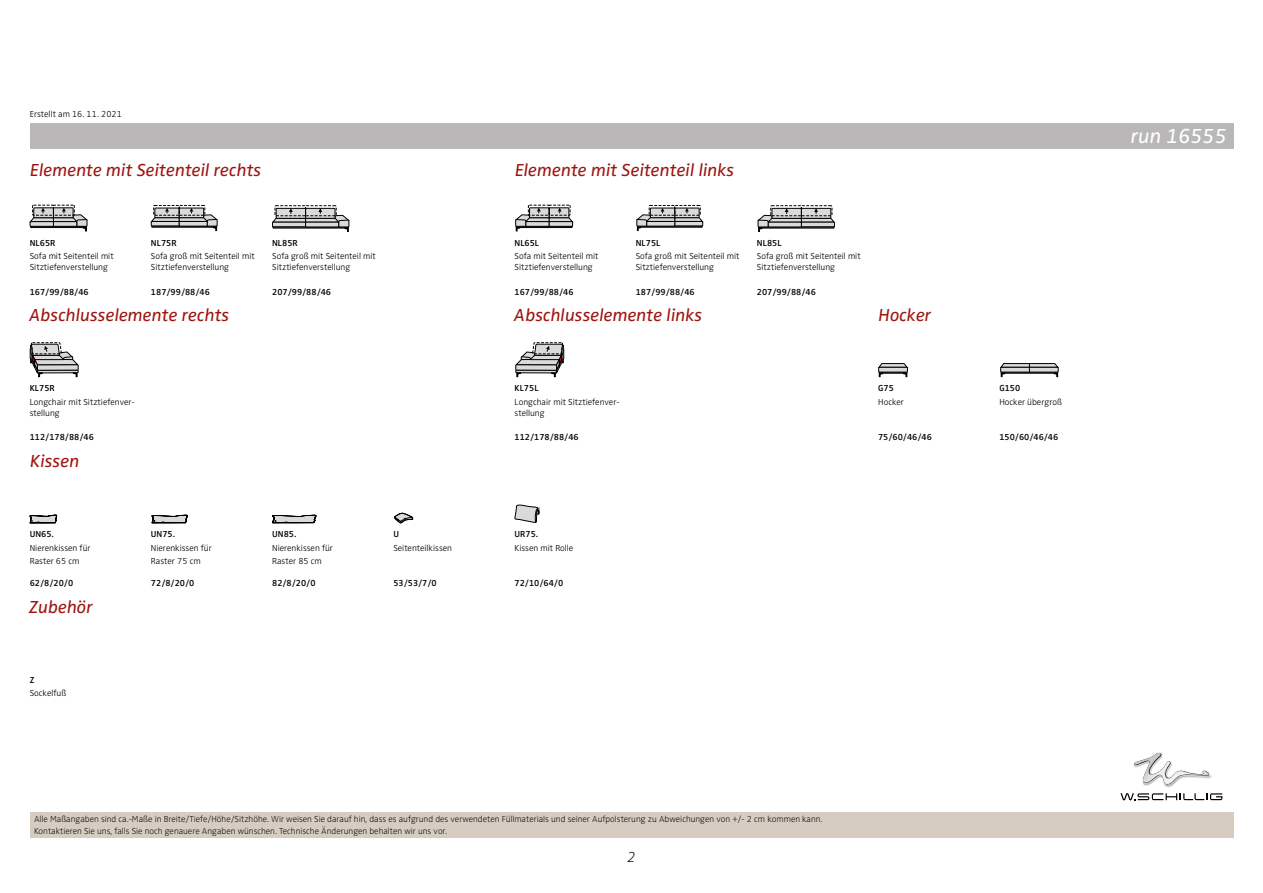
<style>
.page{position:relative;width:1263px;height:893px;background:#fff}
.page>*{position:absolute;margin:0;border:0;box-sizing:border-box;transform-origin:0 0}
.t1{font:italic 21px "Zwo Pro";color:#fff}
.t2{font:italic 18px "Zwo Pro";color:#9e1510}
.t3{font:italic 300 expanded 15px "Zwo Pro";color:#000}
.t4{font:300 9px/10.8px "Zwo Pro";color:#000}
.t5{font:300 expanded 9px/12px "Zwo Pro";color:#000}
.t6{font:600 9px "Zwo Pro";color:#000}
</style>
<div class="page">
<div style="left:30px;top:123px;width:1203px;height:26px;background:#b9b7b7"></div>
<div style="left:30px;top:812px;width:1203px;height:26px;background:#d6ccc1"></div>
<div style="left:32px;top:205px;width:22px;height:10px;border:1px dashed #000"></div>
<div style="left:53px;top:205px;width:21px;height:10px;border:1px dashed #000"></div>
<svg style="left:30px;top:208px;width:57px;height:23px"></svg>
<div style="left:154px;top:205px;width:25px;height:10px;border:1px dashed #000"></div>
<div style="left:179px;top:205px;width:26px;height:10px;border:1px dashed #000"></div>
<svg style="left:151px;top:208px;width:66px;height:23px"></svg>
<div style="left:272px;top:222px;width:34px;height:5px;border:1px solid #000"></div>
<div style="left:275px;top:206px;width:31px;height:10px;border:1px dashed #000"></div>
<div style="left:305px;top:206px;width:31px;height:10px;border:1px dashed #000"></div>
<svg style="left:273px;top:208px;width:76px;height:24px"></svg>
<div style="left:549px;top:205px;width:21px;height:10px;border:1px dashed #000"></div>
<div style="left:528px;top:205px;width:21px;height:10px;border:1px dashed #000"></div>
<svg style="left:515px;top:208px;width:58px;height:23px"></svg>
<div style="left:675px;top:221px;width:28px;height:5px;border:1px solid #000"></div>
<div style="left:675px;top:205px;width:25px;height:10px;border:1px dashed #000"></div>
<div style="left:649px;top:205px;width:26px;height:10px;border:1px dashed #000"></div>
<svg style="left:636px;top:208px;width:66px;height:23px"></svg>
<div style="left:801px;top:222px;width:34px;height:5px;border:1px solid #000"></div>
<div style="left:801px;top:206px;width:31px;height:10px;border:1px dashed #000"></div>
<div style="left:771px;top:206px;width:30px;height:10px;border:1px dashed #000"></div>
<svg style="left:758px;top:208px;width:76px;height:24px"></svg>
<svg style="left:30px;top:342px;width:48px;height:35px"></svg>
<svg style="left:515px;top:342px;width:49px;height:35px"></svg>
<svg style="left:878px;top:363px;width:29px;height:14px"></svg>
<svg style="left:1000px;top:363px;width:58px;height:14px"></svg>
<svg style="left:30px;top:515px;width:27px;height:8px"></svg>
<svg style="left:152px;top:515px;width:36px;height:8px"></svg>
<svg style="left:272px;top:515px;width:45px;height:8px"></svg>
<svg style="left:394px;top:512px;width:19px;height:11px"></svg>
<svg style="left:514px;top:504px;width:25px;height:19px"></svg>
<img style="left:1144px;top:776px;width:68px;height:12px">
<svg style="left:1133px;top:752px;width:78px;height:33px"></svg>
<img style="left:1134px;top:753px;width:75px;height:31px">
<svg style="left:1120px;top:793px;width:102px;height:7px"></svg>
<p class="t4" style="left:30px;top:109px;width:94px">Erstellt am 16. 11. 2021</p>
<h2 class="t2" style="left:30px;top:159px;width:233px">Elemente mit Seitenteil rechts</h2>
<h2 class="t2" style="left:515px;top:159px;width:221px">Elemente mit Seitenteil links</h2>
<p class="t6" style="left:30px;top:237px;width:27px">NL65R</p>
<p class="t4" style="left:30px;top:251px;width:85px">Sofa mit Seitenteil mit<br>Sitztiefenverstellung</p>
<p class="t6" style="left:30px;top:286px;width:60px">167/99/88/46</p>
<p class="t6" style="left:151px;top:237px;width:27px">NL75R</p>
<p class="t4" style="left:151px;top:251px;width:105px">Sofa groß mit Seitenteil mit<br>Sitztiefenverstellung</p>
<p class="t6" style="left:151px;top:286px;width:60px">187/99/88/46</p>
<p class="t6" style="left:272px;top:237px;width:27px">NL85R</p>
<p class="t4" style="left:272px;top:251px;width:105px">Sofa groß mit Seitenteil mit<br>Sitztiefenverstellung</p>
<p class="t6" style="left:272px;top:286px;width:60px">207/99/88/46</p>
<p class="t6" style="left:514px;top:237px;width:26px">NL65L</p>
<p class="t4" style="left:514px;top:251px;width:85px">Sofa mit Seitenteil mit<br>Sitztiefenverstellung</p>
<p class="t6" style="left:514px;top:286px;width:60px">167/99/88/46</p>
<p class="t6" style="left:636px;top:237px;width:26px">NL75L</p>
<p class="t4" style="left:636px;top:251px;width:105px">Sofa groß mit Seitenteil mit<br>Sitztiefenverstellung</p>
<p class="t6" style="left:636px;top:286px;width:60px">187/99/88/46</p>
<p class="t6" style="left:757px;top:237px;width:26px">NL85L</p>
<p class="t4" style="left:757px;top:251px;width:105px">Sofa groß mit Seitenteil mit<br>Sitztiefenverstellung</p>
<p class="t6" style="left:757px;top:286px;width:60px">207/99/88/46</p>
<h2 class="t2" style="left:29px;top:305px;width:202px">Abschlusselemente rechts</h2>
<h2 class="t2" style="left:514px;top:305px;width:190px">Abschlusselemente links</h2>
<h2 class="t2" style="left:879px;top:305px;width:54px">Hocker</h2>
<p class="t6" style="left:30px;top:383px;width:27px">KL75R</p>
<p class="t4" style="left:30px;top:397px;width:107px">Longchair mit Sitztiefenver&shy;stellung</p>
<p class="t6" style="left:30px;top:432px;width:66px">112/178/88/46</p>
<h2 class="t2" style="left:30px;top:451px;width:51px">Kissen</h2>
<p class="t6" style="left:30px;top:529px;width:26px">UN65.</p>
<p class="t4" style="left:30px;top:541px;width:62px;line-height:13.4px">Nierenkissen für<br>Raster 65 cm</p>
<p class="t6" style="left:30px;top:578px;width:45px">62/8/20/0</p>
<h2 class="t2" style="left:29px;top:596px;width:65px">Zubehör</h2>
<p class="t6" style="left:151px;top:529px;width:26px">UN75.</p>
<p class="t4" style="left:151px;top:541px;width:62px;line-height:13.4px">Nierenkissen für<br>Raster 75 cm</p>
<p class="t6" style="left:151px;top:578px;width:45px">72/8/20/0</p>
<p class="t6" style="left:30px;top:674px;width:6px">Z</p>
<p class="t4" style="left:30px;top:688px;width:38px">Sockelfuß</p>
<p class="t6" style="left:272px;top:529px;width:26px">UN85.</p>
<p class="t4" style="left:272px;top:541px;width:62px;line-height:13.4px">Nierenkissen für<br>Raster 85 cm</p>
<p class="t6" style="left:272px;top:578px;width:45px">82/8/20/0</p>
<p class="t6" style="left:393px;top:529px;width:7px">U</p>
<p class="t4" style="left:393px;top:542px;width:60px">Seitenteilkissen</p>
<p class="t6" style="left:393px;top:578px;width:45px">53/53/7/0</p>
<p class="t6" style="left:514px;top:383px;width:26px">KL75L</p>
<p class="t4" style="left:514px;top:397px;width:107px">Longchair mit Sitztiefenver&shy;stellung</p>
<p class="t6" style="left:514px;top:432px;width:66px">112/178/88/46</p>
<p class="t6" style="left:514px;top:529px;width:25px">UR75.</p>
<p class="t4" style="left:514px;top:542px;width:60px">Kissen mit Rolle</p>
<p class="t6" style="left:514px;top:578px;width:50px">72/10/64/0</p>
<p class="t5" style="left:34px;top:814px;width:790px">Alle Maßangaben sind ca.-Maße in Breite/Tiefe/Höhe/Sitzhöhe. Wir weisen Sie darauf hin, dass es aufgrund des verwendeten Füllmaterials und seiner Aufpolsterung zu Abweichungen von +/- 2 cm kommen kann.<br>Kontaktieren Sie uns, falls Sie noch genauere Angaben wünschen. Technische Änderungen behalten wir uns vor.</p>
<h3 class="t3" style="left:627px;top:848px;width:10px">2</h3>
<p class="t6" style="left:878px;top:383px;width:17px">G75</p>
<p class="t4" style="left:878px;top:397px;width:27px">Hocker</p>
<p class="t6" style="left:878px;top:432px;width:55px">75/60/46/46</p>
<p class="t6" style="left:999px;top:383px;width:22px">G150</p>
<p class="t4" style="left:999px;top:397px;width:64px">Hocker übergroß</p>
<p class="t6" style="left:999px;top:432px;width:60px">150/60/46/46</p>
<h1 class="t1" style="left:1131px;top:124px;width:98px">run 16555</h1>
</div>
